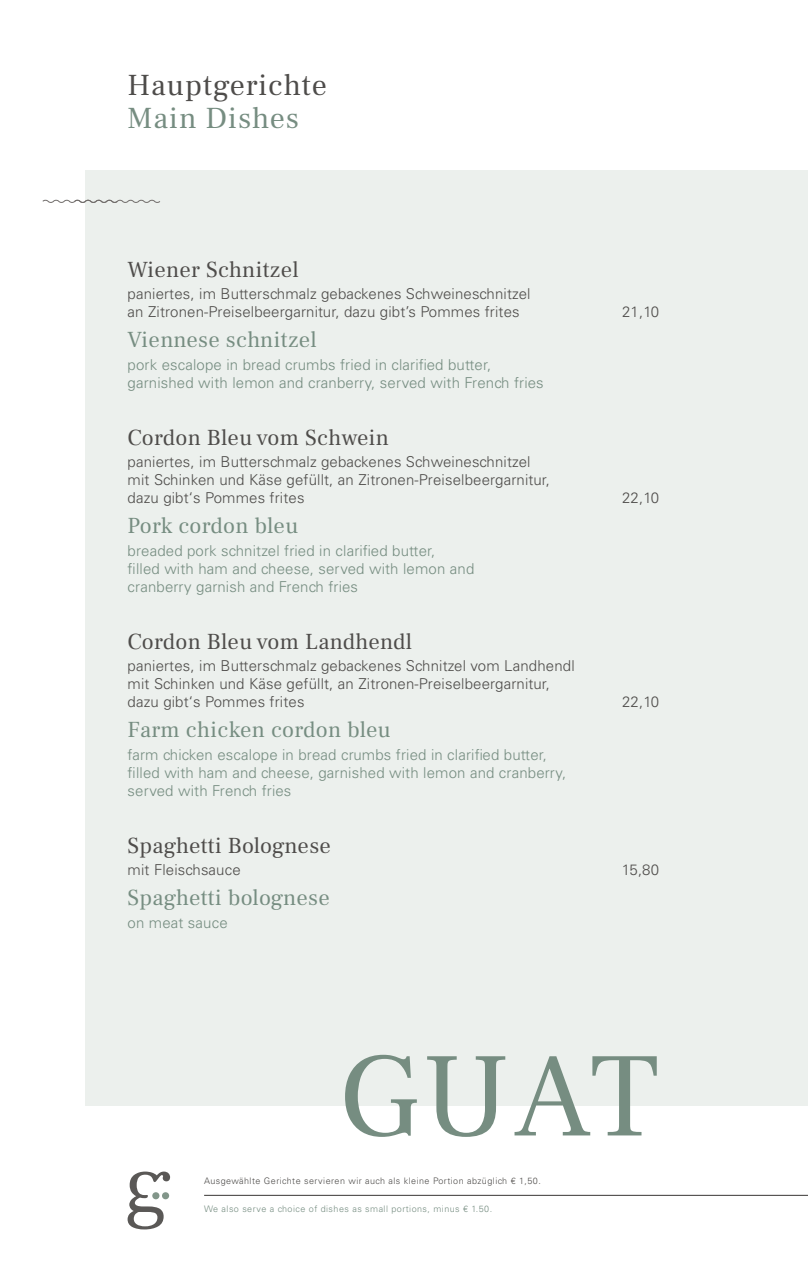
<style>
.page{position:relative;width:808px;height:1263px;background:#fff}
.page>*{position:absolute;margin:0;border:0;box-sizing:border-box;transform-origin:0 0}
.t1{font:120px "Frank Ruhl Libre";color:#768d81}
.t2{font:30px "Frank Ruhl Libre";letter-spacing:.03em;color:#4e4c4a}
.t3{font:30px "Frank Ruhl Libre";letter-spacing:.03em;color:#768d81}
.t4{font:22.5px "Frank Ruhl Libre";letter-spacing:.015em;color:#4e4c4a}
.t5{font:22.5px "Frank Ruhl Libre";letter-spacing:.015em;color:#768d81}
.t6{font:300 15px "Univers LT Std";letter-spacing:.01em;color:#4e4c4a}
.t7{font:300 15px "Univers LT Std";letter-spacing:.01em;color:#768d81}
.t8{font:300 9px "Univers LT Std";letter-spacing:.05em;color:#4e4c4a}
.t9{font:300 9px "Univers LT Std";letter-spacing:.05em;color:#768d81}
</style>
<div class="page">
<div style="left:85px;top:170px;width:723px;height:936px;background:#ecf0ed"></div>
<svg style="left:42px;top:199px;width:118px;height:4px"></svg>
<svg style="left:128px;top:1171px;width:42px;height:58px"></svg>
<hr style="left:204px;top:1195px;width:604px;height:1px;background:#4e4c4a">
<p class="t2" style="left:128px;top:66px;width:201px">Hauptgerichte</p>
<p class="t3" style="left:128px;top:99px;width:173px">Main Dishes</p>
<p class="t4" style="left:128px;top:255px;width:173px">Wiener Schnitzel</p>
<p class="t6" style="left:128px;top:285px;width:404px">paniertes, im Butterschmalz gebackenes Schweineschnitzel</p>
<p class="t6" style="left:128px;top:303px;width:394px">an Zitronen-Preiselbeergarnitur, dazu gibt’s Pommes frites</p>
<p class="t6" style="left:622px;top:303px;width:39px">21,10</p>
<p class="t5" style="left:128px;top:326px;width:191px">Viennese schnitzel</p>
<p class="t7" style="left:128px;top:355px;width:365px">pork escalope in bread crumbs fried in clarified butter,</p>
<p class="t7" style="left:128px;top:373px;width:418px">garnished with lemon and cranberry, served with French fries</p>
<p class="t4" style="left:128px;top:423px;width:263px">Cordon Bleu vom Schwein</p>
<p class="t6" style="left:128px;top:453px;width:404px">paniertes, im Butterschmalz gebackenes Schweineschnitzel</p>
<p class="t6" style="left:128px;top:471px;width:424px">mit Schinken und Käse gefüllt, an Zitronen-Preiselbeergarnitur,</p>
<p class="t6" style="left:128px;top:489px;width:178px">dazu gibt‘s Pommes frites</p>
<p class="t6" style="left:622px;top:489px;width:39px">22,10</p>
<p class="t5" style="left:128px;top:512px;width:172px">Pork cordon bleu</p>
<p class="t7" style="left:128px;top:541px;width:309px">breaded pork schnitzel fried in clarified butter,</p>
<p class="t7" style="left:128px;top:559px;width:348px">filled with ham and cheese, served with lemon and</p>
<p class="t7" style="left:128px;top:577px;width:232px">cranberry garnish and French fries</p>
<p class="t4" style="left:128px;top:627px;width:286px">Cordon Bleu vom Landhendl</p>
<p class="t6" style="left:128px;top:657px;width:449px">paniertes, im Butterschmalz gebackenes Schnitzel vom Landhendl</p>
<p class="t6" style="left:128px;top:675px;width:424px">mit Schinken und Käse gefüllt, an Zitronen-Preiselbeergarnitur,</p>
<p class="t6" style="left:128px;top:693px;width:178px">dazu gibt‘s Pommes frites</p>
<p class="t6" style="left:622px;top:693px;width:39px">22,10</p>
<p class="t5" style="left:128px;top:716px;width:265px">Farm chicken cordon bleu</p>
<p class="t7" style="left:128px;top:745px;width:421px">farm chicken escalope in bread crumbs fried in clarified butter,</p>
<p class="t7" style="left:128px;top:763px;width:440px">filled with ham and cheese, garnished with lemon and cranberry,</p>
<p class="t7" style="left:128px;top:781px;width:165px">served with French fries</p>
<p class="t4" style="left:128px;top:831px;width:205px">Spaghetti Bolognese</p>
<p class="t6" style="left:128px;top:861px;width:115px">mit Fleischsauce</p>
<p class="t6" style="left:622px;top:861px;width:39px">15,80</p>
<p class="t5" style="left:128px;top:884px;width:204px">Spaghetti bolognese</p>
<p class="t7" style="left:128px;top:913px;width:102px">on meat sauce</p>
<p class="t1" style="left:339px;top:1022px;width:322px">GUAT</p>
<p class="t8" style="left:204px;top:1176px;width:338px">Ausgewählte Gerichte servieren wir auch als kleine Portion abzüglich € 1,50.</p>
<p class="t9" style="left:204px;top:1203px;width:289px">We also serve a choice of dishes as small portions, minus € 1.50.</p>
</div>
